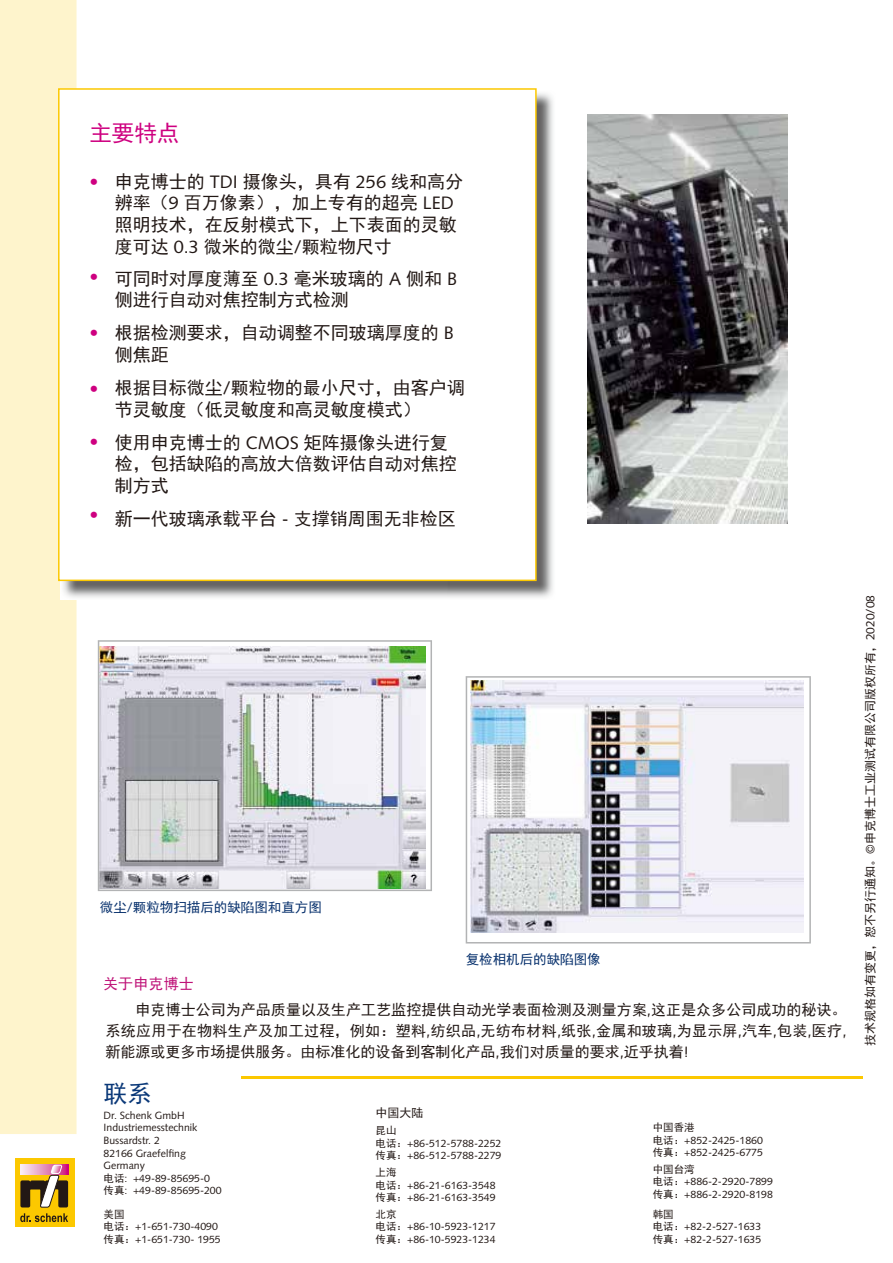
<style>
.page{position:relative;width:893px;height:1263px;background:#fff}
.page>*{position:absolute;margin:0;border:0;box-sizing:border-box;transform-origin:0 0}
.t1{font:24px "Sim Hei";color:#0a3878}
.t2{font:22.5px "Sim Hei";color:#ce0080}
.t3{font:18px/21.6px "Sim Hei";color:#221815}
.t4{font:18px "Syntax LT Std";color:#ce0080}
.t5{font:15px/21px "Sim Hei";color:#221815;text-align:justify}
.t6{font:15px "Sim Hei";letter-spacing:.01em;color:#bf1378}
.t7{font:13.5px "Sim Hei";color:#08316d}
.t8{font:12px "Sim Hei";color:#221815}
.t9{font:10.5px/12.6px "Syntax LT Std";color:#221815}
.t10{font:10.5px "Sim Hei";color:#221815}
.s1{font-family:"Syntax LT Std"}
.s2{font-family:"Sim Hei"}
</style>
<div class="page">
<div style="left:0;top:0;width:77px;height:1134px;background:#fef4cc"></div>
<div style="left:15px;top:1158px;width:59px;height:68px;background:#fcc800"></div>
<svg style="left:20px;top:1164px;width:48px;height:58px"></svg>
<img style="left:77px;top:93px;width:476px;height:505px">
<img style="left:60px;top:581px;width:17px;height:19px">
<div style="left:58px;top:88px;width:479px;height:493px;background:#fff;border:2px solid #fcc800"></div>
<svg style="left:98px;top:640px;width:334px;height:251px"></svg>
<svg style="left:466px;top:676px;width:345px;height:267px"></svg>
<img style="left:588px;top:115px;width:199px;height:408px">
<hr style="left:241px;top:1077px;width:622px;height:2px;background:#fcc800">
<h2 class="t2" style="left:89px;top:122px;width:91px">主要特点</h2>
<h3 class="t3" style="left:115px;top:171px;width:350px">申克博士的 <span class="s1">TDI</span> 摄像头，具有 <span class="s1">256</span> 线和高分辨率（<span class="s1">9</span> 百万像素），加上专有的超亮 <span class="s1">LED</span>照明技术，在反射模式下，上下表面的灵敏度可达 <span class="s1">0.3</span> 微米的微尘<span class="s1">/</span>颗粒物尺寸</h3>
<h3 class="t3" style="left:115px;top:267px;width:344px">可同时对厚度薄至 <span class="s1">0.3</span> 毫米玻璃的 <span class="s1">A</span> 侧和 <span class="s1">B</span>侧进行自动对焦控制方式检测</h3>
<h3 class="t3" style="left:115px;top:322px;width:341px">根据检测要求，自动调整不同玻璃厚度的 <span class="s1">B</span>侧焦距</h3>
<h3 class="t3" style="left:115px;top:377px;width:351px">根据目标微尘<span class="s1">/</span>颗粒物的最小尺寸，由客户调节灵敏度（低灵敏度和高灵敏度模式）</h3>
<h3 class="t3" style="left:115px;top:432px;width:343px">使用申克博士的 <span class="s1">CMOS</span> 矩阵摄像头进行复检，包括缺陷的高放大倍数评估自动对焦控制方式</h3>
<h3 class="t3" style="left:115px;top:507px;width:343px">新一代玻璃承载平台 <span class="s1">-</span> 支撑销周围无非检区</h3>
<h3 class="t4" style="left:89px;top:171px;width:10px">•</h3>
<h3 class="t4" style="left:89px;top:266px;width:10px">•</h3>
<h3 class="t4" style="left:89px;top:322px;width:10px">•</h3>
<h3 class="t4" style="left:89px;top:378px;width:10px">•</h3>
<h3 class="t4" style="left:89px;top:431px;width:10px">•</h3>
<h3 class="t4" style="left:89px;top:504px;width:10px">•</h3>
<p class="t7" style="left:100px;top:901px;width:223px">微尘<span class="s1">/</span>颗粒物扫描后的缺陷图和直方图</p>
<h3 class="t6" style="left:103px;top:976px;width:92px">关于申克博士</h3>
<p class="t7" style="left:466px;top:952px;width:136px">复检相机后的缺陷图像</p>
<h3 class="t5" style="left:106px;top:999px;width:743px;text-indent:30px">申克博士公司为产品质量以及生产工艺监控提供自动光学表面检测及测量方案<span class="s1">,</span>这正是众多公司成功的秘诀。系统应用于在物料生产及加工过程，例如：塑料<span class="s1">,</span>纺织品<span class="s1">,</span>无纺布材料<span class="s1">,</span>纸张<span class="s1">,</span>金属和玻璃<span class="s1">,</span>为显示屏<span class="s1">,</span>汽车<span class="s1">,</span>包装<span class="s1">,</span>医疗<span class="s1">,</span>新能源或更多市场提供服务。由标准化的设备到客制化产品<span class="s1">,</span>我们对质量的要求<span class="s1">,</span>近乎执着<span class="s1">!</span></h3>
<h1 class="t1" style="left:104px;top:1081px;width:49px">联系</h1>
<p class="t9" style="left:104px;top:1109px;width:120px">Dr. Schenk GmbH<br>Industriemesstechnik<br>Bussardstr. 2<br>82166 Graefelfing<br>Germany<br><span class="s2">电话</span>: +49-89-85695-0<span class="s2">传真</span>: +49-89-85695-200</p>
<p class="t10" style="left:104px;top:1209px;width:22px">美国</p>
<p class="t9" style="left:104px;top:1220px;width:119px"><span class="s2">电话：</span>+1-651-730-4090<span class="s2">传真：</span>+1-651-730- 1955</p>
<p class="t8" style="left:376px;top:1107px;width:49px">中国大陆</p>
<p class="t10" style="left:376px;top:1125px;width:22px">昆山</p>
<p class="t9" style="left:376px;top:1137px;width:127px"><span class="s2">电话：</span>+86-512-5788-2252<span class="s2">传真：</span>+86-512-5788-2279</p>
<p class="t10" style="left:653px;top:1122px;width:43px">中国香港</p>
<p class="t9" style="left:653px;top:1134px;width:112px"><span class="s2">电话：</span>+852-2425-1860<span class="s2">传真：</span>+852-2425-6775</p>
<p class="t10" style="left:376px;top:1167px;width:22px">上海</p>
<p class="t9" style="left:376px;top:1179px;width:122px"><span class="s2">电话：</span>+86-21-6163-3548<span class="s2">传真：</span>+86-21-6163-3549</p>
<p class="t10" style="left:653px;top:1164px;width:43px">中国台湾</p>
<p class="t9" style="left:653px;top:1175px;width:122px"><span class="s2">电话：</span>+886-2-2920-7899<span class="s2">传真：</span>+886-2-2920-8198</p>
<p class="t10" style="left:376px;top:1209px;width:22px">北京</p>
<p class="t9" style="left:376px;top:1220px;width:122px"><span class="s2">电话：</span>+86-10-5923-1217<span class="s2">传真：</span>+86-10-5923-1234</p>
<p class="t10" style="left:653px;top:1209px;width:22px">韩国</p>
<p class="t9" style="left:653px;top:1220px;width:110px"><span class="s2">电话：</span>+82-2-527-1633<span class="s2">传真：</span>+82-2-527-1635</p>
<p class="t8" style="left:864px;top:1046px;width:452px;rotate:-90deg">技术规格如有变更，恕不另行通知。<span class="s1">©</span>申克博士工业测试有限公司版权所有，<span class="s1">2020/08</span></p>
</div>
